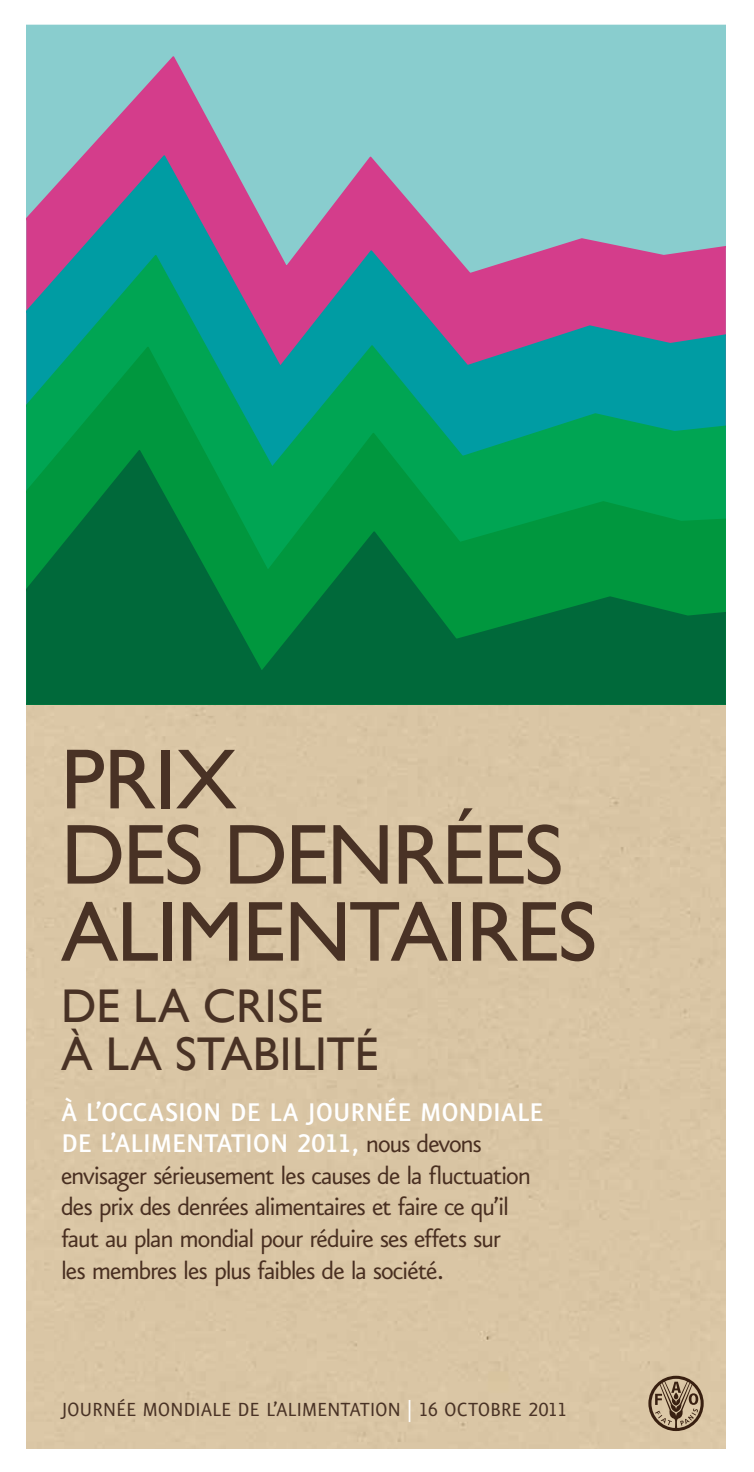
<style>
.page{position:relative;width:754px;height:1472px;background:#fff}
.page>*{position:absolute;margin:0;border:0;box-sizing:border-box;transform-origin:0 0}
.t1{font:85.75px/76.1px "Gill Sans";letter-spacing:-.02em;color:#493225}
.t2{font:47.25px/48.3px "Gill Sans";color:#493225}
.t3{font:30.62px/31.5px "Eureka Sans Medium Caps";letter-spacing:-.01em;color:#fff}
.t4{font:28.53px/31.8px "Eureka Sans";letter-spacing:-.045em;color:#492f21}
.t5{font:22.75px "Eureka Sans Regular Caps";letter-spacing:-.01em;color:#493225}
.s1{font-family:"Eureka Sans";font-size:28.53px;color:#492f21}
.s2{color:#fff}
</style>
<div class="page">
<div style="left:26px;top:704px;width:700px;height:745px;background:#dac6a5"></div>
<div style="left:26px;top:25px;width:700px;height:29px;background:#89cdce"></div>
<svg style="left:26px;top:54px;width:700px;height:99px;background:#90bec7"></svg>
<svg style="left:26px;top:153px;width:700px;height:100px;background:#9399b4"></svg>
<svg style="left:26px;top:253px;width:700px;height:91px;background:#78688f"></svg>
<svg style="left:26px;top:344px;width:700px;height:104px;background:#039d7b"></svg>
<svg style="left:26px;top:448px;width:700px;height:256px;background:#008340"></svg>
<svg style="left:648px;top:1375px;width:56px;height:56px;background:#a28c72"></svg>
<h1 class="t1" style="left:61px;top:740px;width:537px">PRIX<br>DES DENRÉES<br>ALIMENTAIRES</h1>
<h2 class="t2" style="left:61px;top:981px;width:319px">DE LA CRISE<br>À LA STABILITÉ</h2>
<p class="t3" style="left:61px;top:1097px;width:484px">À L’OCCASION DE LA JOURNÉE MONDIALE<br>DE L’ALIMENTATION 2011, <span class="s1">nous devons</span></p>
<p class="t4" style="left:61px;top:1160px;width:472px">envisager sérieusement les causes de la fluctuation des prix des denrées alimentaires et faire ce qu’il faut au plan mondial pour réduire ses effets sur les membres les plus faibles de la société.</p>
<p class="t5" style="left:61px;top:1398px;width:508px">JOURNÉE MONDIALE DE L’ALIMENTATION <span class="s2">|</span> 16 OCTOBRE 2011</p>
</div>
